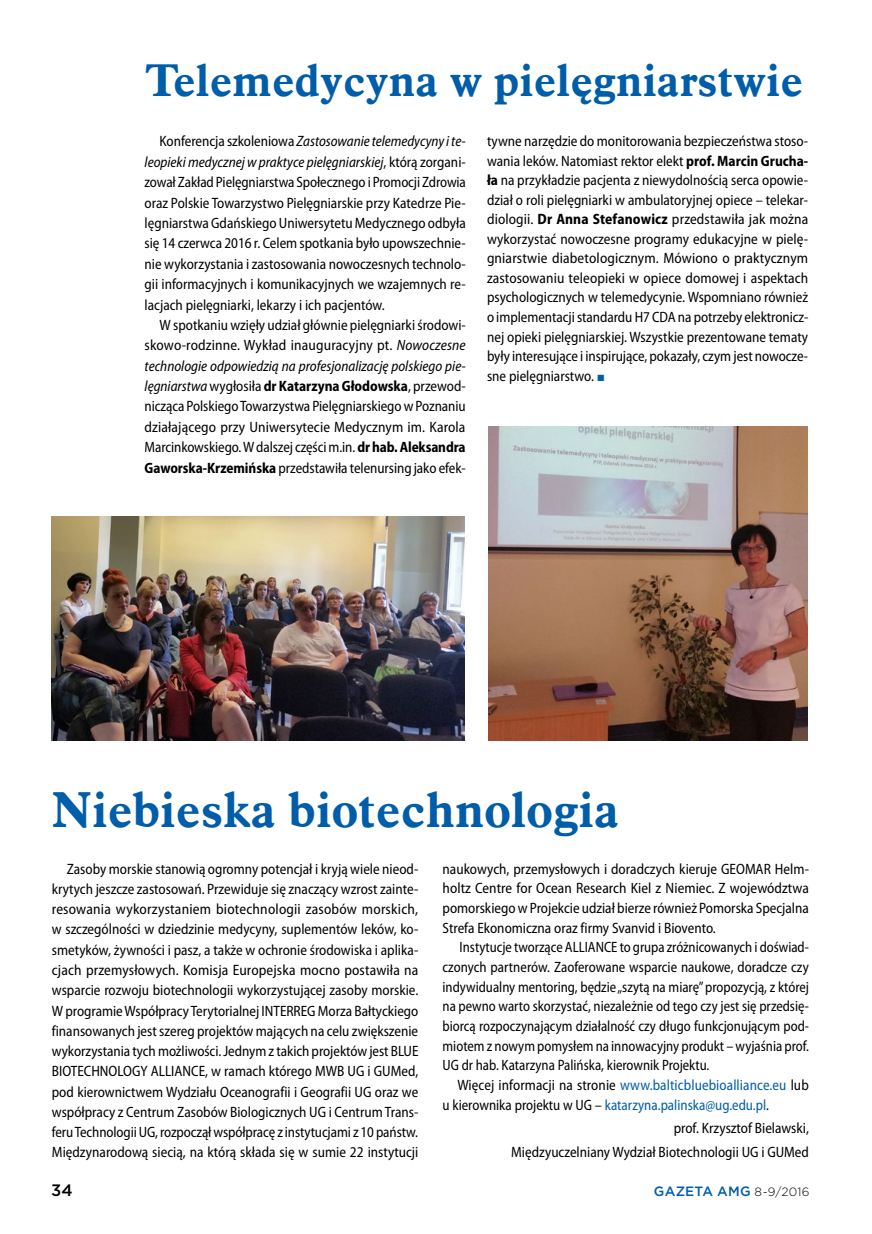
<style>
.page{position:relative;width:872px;height:1234px;background:#fff}
.page>*{position:absolute;margin:0;border:0;box-sizing:border-box;transform-origin:0 0}
.t1{font:700 49.5px "Aldine 721 EU";letter-spacing:.005em;color:#005da9}
.t2{font:700 45px "Aldine 721 EU";letter-spacing:.005em;color:#005da9}
.t3{font:500 16.5px "Gotham";color:#000}
.t4{font:semi-condensed 15px/20.4px "Myriad Pro";color:#000;text-align:justify;scale:.96 1}
.t5{font:semi-condensed 15px/19.6px "Myriad Pro";color:#000;text-align:justify;scale:.93 1}
.t6{font:semi-condensed 15px/19.6px "Myriad Pro";letter-spacing:.01em;color:#005da9;scale:.96 1}
.t7{font:500 13.5px "Gotham";letter-spacing:.015em;color:#005da9}
.s1{font-weight:700}
.s2{color:#005da9}
.s3{font-style:italic}
.s4{color:#000}
.s5{font-weight:300;font-size:12px;color:#000}
</style>
<div class="page">
<img style="left:52px;top:516px;width:413px;height:224px">
<img style="left:488px;top:426px;width:320px;height:314px">
<h2 class="t2" style="left:145px;top:53px;width:660px">Telemedycyna w pielęgniarstwie</h2>
<p class="t4" style="left:487px;top:131px;width:336px;line-height:19.5px">tywne narzędzie do monitorowania bezpieczeństwa stoso&shy;wania leków. Natomiast rektor elekt <span class="s1">prof. Marcin Grucha&shy;ła</span> na przykładzie pacjenta z niewydolnością serca opowie&shy;dział o roli pielęgniarki w ambulatoryjnej opiece – telekar&shy;diologii. <span class="s1">Dr Anna Stefanowicz</span> przedstawiła jak można wykorzystać nowoczesne programy edukacyjne w pielę&shy;gniarstwie diabetologicznym. Mówiono o praktycznym zastosowaniu teleopieki w opiece domowej i aspektach psychologicznych w telemedycynie. Wspomniano również o implementacji standardu H7 CDA na potrzeby elektronicz&shy;nej opieki pielęgniarskiej. Wszystkie prezentowane tematy były interesujące i inspirujące, pokazały, czym jest nowocze&shy;sne pielęgniarstwo. <span class="s2">■</span></p>
<p class="t4" style="left:145px;top:131px;width:336px;text-indent:15px">Konferencja szkoleniowa <span class="s3">Zastosowanie telemedycyny i te&shy;leopieki medycznej w praktyce pielęgniarskiej</span>, którą zorgani&shy;zował Zakład Pielęgniarstwa Społecznego i Promocji Zdrowia oraz Polskie Towarzystwo Pielęgniarskie przy Katedrze Pie&shy;lęgniarstwa Gdańskiego Uniwersytetu Medycznego odbyła się 14 czerwca 2016 r. Celem spotkania było upowszechnie&shy;nie wykorzystania i zastosowania nowoczesnych technolo&shy;gii informacyjnych i komunikacyjnych we wzajemnych re&shy;lacjach pielęgniarki, lekarzy i ich pacjentów.</p>
<p class="t4" style="left:145px;top:314px;width:336px;text-indent:15px">W spotkaniu wzięły udział głównie pielęgniarki środowi&shy;skowo-rodzinne. Wykład inauguracyjny pt. <span class="s3">Nowoczesne technologie odpowiedzią na profesjonalizację polskiego pie&shy;lęgniarstwa</span> wygłosiła <span class="s1">dr Katarzyna Głodowska</span>, przewod&shy;nicząca Polskiego Towarzystwa Pielęgniarskiego w Poznaniu działającego przy Uniwersytecie Medycznym im. Karola Marcinkowskiego. W dalszej części m.in. <span class="s1">dr hab. Aleksandra Gaworska-Krzemińska</span> przedstawiła telenursing jako efek-</p>
<h1 class="t1" style="left:52px;top:779px;width:568px">Niebieska biotechnologia</h1>
<p class="t4" style="left:442px;top:858px;width:383px;line-height:19.6px">naukowych, przemysłowych i doradczych kieruje GEOMAR Helm&shy;holtz Centre for Ocean Research Kiel z Niemiec. Z województwa pomorskiego w Projekcie udział bierze również Pomorska Specjalna Strefa Ekonomiczna oraz firmy Svanvid i Biovento.</p>
<p class="t5" style="left:442px;top:936px;width:395px;text-indent:17px">Instytucje tworzące ALLIANCE to grupa zróżnicowanych i doświad&shy;czonych partnerów. Zaoferowane wsparcie naukowe, doradcze czy indywidualny mentoring, będzie „szytą na miarę” propozycją, z której na pewno warto skorzystać, niezależnie od tego czy jest się przedsię&shy;biorcą rozpoczynającym działalność czy długo funkcjonującym pod&shy;miotem z nowym pomysłem na innowacyjny produkt – wyjaśnia prof.<br>UG dr hab. Katarzyna Palińska, kierownik Projektu.</p>
<p class="t6" style="left:442px;top:1074px;width:383px;text-indent:15px"><span class="s4">Więcej informacji na stronie</span> www.balticbluebioalliance.eu <span class="s4">lub u kierownika projektu w UG –</span> katarzyna.palinska@ug.edu.pl<span class="s4">.</span></p>
<p class="t4" style="left:511px;top:1115px;width:312px;line-height:23.9px;text-align:right">prof. Krzysztof Bielawski,<br>Międzyuczelniany Wydział Biotechnologii UG i GUMed</p>
<p class="t4" style="left:52px;top:858px;width:383px;text-indent:15px">Zasoby morskie stanowią ogromny potencjał i kryją wiele nieod&shy;krytych jeszcze zastosowań. Przewiduje się znaczący wzrost zainte&shy;resowania wykorzystaniem biotechnologii zasobów morskich, w szczególności w dziedzinie medycyny, suplementów leków, ko&shy;smetyków, żywności i pasz, a także w ochronie środowiska i aplika&shy;cjach przemysłowych. Komisja Europejska mocno postawiła na wsparcie rozwoju biotechnologii wykorzystującej zasoby morskie.<br>W programie Współpracy Terytorialnej INTERREG Morza Bałtyckiego finansowanych jest szereg projektów mających na celu zwiększenie wykorzystania tych możliwości. Jednym z takich projektów jest BLUE BIOTECHNOLOGY ALLIANCE, w ramach którego MWB UG i GUMed, pod kierownictwem Wydziału Oceanografii i Geografii UG oraz we współpracy z Centrum Zasobów Biologicznych UG i Centrum Trans&shy;feru Technologii UG, rozpoczął współpracę z instytucjami z 10 państw.<br>Międzynarodową siecią, na którą składa się w sumie 22 instytucji</p>
<p class="t3" style="left:51px;top:1179px;width:23px">34</p>
<p class="t7" style="left:654px;top:1182px;width:157px">GAZETA AMG <span class="s5">8-9/2016</span></p>
</div>
